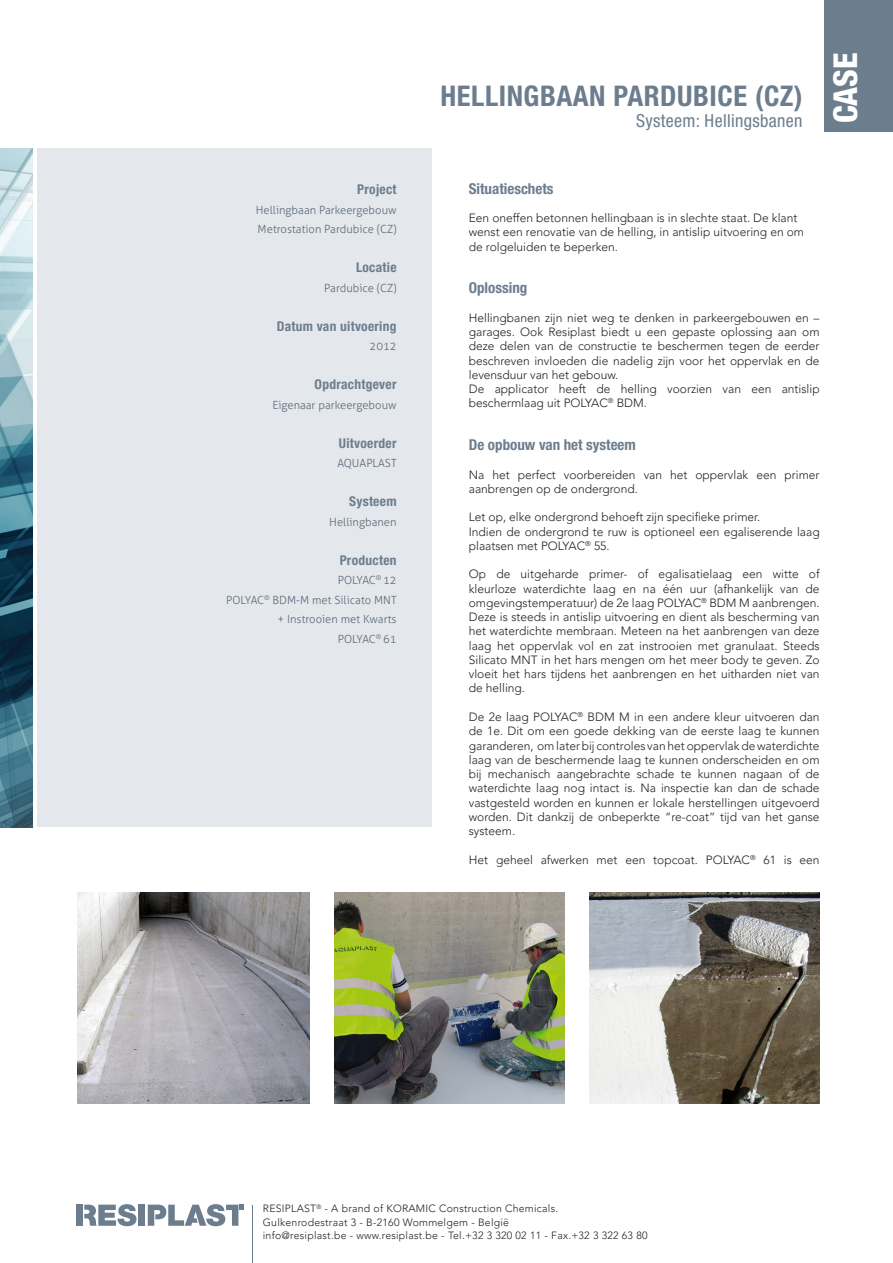
<style>
.page{position:relative;width:893px;height:1263px;background:#fff}
.page>*{position:absolute;margin:0;border:0;box-sizing:border-box;transform-origin:0 0}
.t1{font:800 condensed 33px "Helvetica Neue LT Std";color:#fff}
.t2{font:700 condensed 28.5px "Helvetica Neue LT Std";letter-spacing:.02em;color:#6c7d8e}
.t3{font:condensed 18px "Helvetica Neue LT Std";letter-spacing:.02em;color:#6c7d8e}
.t4{font:700 condensed 15px "Helvetica Neue LT Std";color:#6c7d8e}
.t5{font:700 condensed 13.5px "Helvetica Neue LT Std";letter-spacing:.02em;color:#6c7d8e}
.t6{font:300 12px/14.2px "Avenir LT Pro";color:#231f20}
.t7{font:300 11.25px/19.5px "Aller";color:#5e6c7c}
.t8{font:300 10.5px/13.5px "Avenir LT Pro";letter-spacing:.025em;color:#231f20}
</style>
<div class="page">
<div style="left:37px;top:149px;width:394px;height:678px;background:#e4e7ec"></div>
<hr style="left:253px;top:1205px;width:1px;height:58px;background:#6c7d8e">
<div style="left:138px;top:1205px;width:7px;height:21px;background:#6c7d8e"></div>
<div style="left:77px;top:1205px;width:6px;height:21px;background:#6c7d8e"></div>
<svg style="left:84px;top:1204px;width:53px;height:22px"></svg>
<svg style="left:148px;top:1204px;width:96px;height:22px"></svg>
<div style="left:824px;top:0;width:69px;height:132px;background:#6c7d8e"></div>
<img style="left:0;top:149px;width:32px;height:678px">
<img style="left:335px;top:893px;width:229px;height:210px">
<img style="left:77px;top:893px;width:232px;height:210px">
<img style="left:590px;top:893px;width:230px;height:210px">
<p class="t5" style="left:357px;top:181px;width:41px">Project</p>
<p class="t7" style="left:256px;top:200px;width:142px">Hellingbaan Parkeergebouw<br>Metrostation Pardubice (CZ)</p>
<p class="t5" style="left:356px;top:259px;width:42px">Locatie</p>
<p class="t7" style="left:324px;top:278px;width:74px">Pardubice (CZ)</p>
<p class="t5" style="left:277px;top:318px;width:121px">Datum van uitvoering</p>
<p class="t7" style="left:370px;top:336px;width:28px">2012</p>
<p class="t5" style="left:315px;top:376px;width:83px">Opdrachtgever</p>
<p class="t7" style="left:272px;top:395px;width:126px">Eigenaar parkeergebouw</p>
<p class="t5" style="left:339px;top:435px;width:59px">Uitvoerder</p>
<p class="t7" style="left:337px;top:453px;width:61px">AQUAPLAST</p>
<p class="t5" style="left:349px;top:493px;width:49px">Systeem</p>
<p class="t7" style="left:329px;top:512px;width:69px">Hellingbanen</p>
<p class="t5" style="left:340px;top:552px;width:58px">Producten</p>
<p class="t7" style="left:338px;top:570px;width:60px">POLYAC<sup>®</sup> 12</p>
<p class="t7" style="left:226px;top:590px;width:172px;text-align:right">POLYAC<sup>®</sup> BDM-M met Silicato MNT + Instrooien met Kwarts</p>
<p class="t7" style="left:338px;top:629px;width:60px">POLYAC<sup>®</sup> 61</p>
<p class="t2" style="left:440px;top:78px;width:364px">HELLINGBAAN PARDUBICE (CZ)</p>
<p class="t3" style="left:636px;top:111px;width:168px">Systeem: Hellingsbanen</p>
<h1 class="t1" style="left:825px;top:123px;width:72px;rotate:-90deg">CASE</h1>
<p class="t4" style="left:469px;top:179px;width:86px">Situatieschets</p>
<p class="t6" style="left:469px;top:211px;width:337px">Een oneffen betonnen hellingbaan is in slechte staat. De klant wenst een renovatie van de helling, in antislip uitvoering en om de rolgeluiden te beperken.</p>
<p class="t4" style="left:469px;top:279px;width:60px">Oplossing</p>
<p class="t6" style="left:469px;top:311px;width:352px;text-align:justify">Hellingbanen zijn niet weg te denken in parkeergebouwen en – garages. Ook Resiplast biedt u een gepaste oplossing aan om deze delen van de constructie te beschermen tegen de eerder beschreven invloeden die nadelig zijn voor het oppervlak en de levensduur van het gebouw.</p>
<p class="t6" style="left:469px;top:382px;width:352px">De applicator heeft de helling voorzien van een antislip beschermlaag uit POLYAC<sup>®</sup> BDM.</p>
<p class="t4" style="left:469px;top:436px;width:169px">De opbouw van het systeem</p>
<p class="t6" style="left:469px;top:467px;width:352px">Na het perfect voorbereiden van het oppervlak een primer aanbrengen op de ondergrond.</p>
<p class="t6" style="left:469px;top:510px;width:293px">Let op, elke ondergrond behoeft zijn specifieke primer.</p>
<p class="t6" style="left:469px;top:524px;width:352px">Indien de ondergrond te ruw is optioneel een egaliserende laag plaatsen met POLYAC<sup>®</sup> 55.</p>
<p class="t6" style="left:469px;top:567px;width:352px;text-align:justify">Op de uitgeharde primer- of egalisatielaag een witte of kleurloze waterdichte laag en na één uur (afhankelijk van de omgevingstemperatuur) de 2e laag POLYAC<sup>®</sup> BDM M aanbrengen.<br>Deze is steeds in antislip uitvoering en dient als bescherming van het waterdichte membraan. Meteen na het aanbrengen van deze laag het oppervlak vol en zat instrooien met granulaat. Steeds Silicato MNT in het hars mengen om het meer body te geven. Zo vloeit het hars tijdens het aanbrengen en het uitharden niet van de helling.</p>
<p class="t6" style="left:469px;top:710px;width:352px;text-align:justify">De 2e laag POLYAC<sup>®</sup> BDM M in een andere kleur uitvoeren dan de 1e. Dit om een goede dekking van de eerste laag te kunnen garanderen, om later bij controles van het oppervlak de waterdichte laag van de beschermende laag te kunnen onderscheiden en om bij mechanisch aangebrachte schade te kunnen nagaan of de waterdichte laag nog intact is. Na inspectie kan dan de schade vastgesteld worden en kunnen er lokale herstellingen uitgevoerd worden. Dit dankzij de onbeperkte “re-coat” tijd van het ganse systeem.</p>
<p class="t6" style="left:469px;top:852px;width:352px">Het geheel afwerken met een topcoat. POLYAC<sup>®</sup> 61 is een</p>
<p class="t8" style="left:263px;top:1202px;width:386px">RESIPLAST<sup>®</sup> - A brand of KORAMIC Construction Chemicals.<br>Gulkenrodestraat 3 - B-2160 Wommelgem - België<br>info@resiplast.be - www.resiplast.be - Tel.+32 3 320 02 11 - Fax.+32 3 322 63 80</p>
</div>
